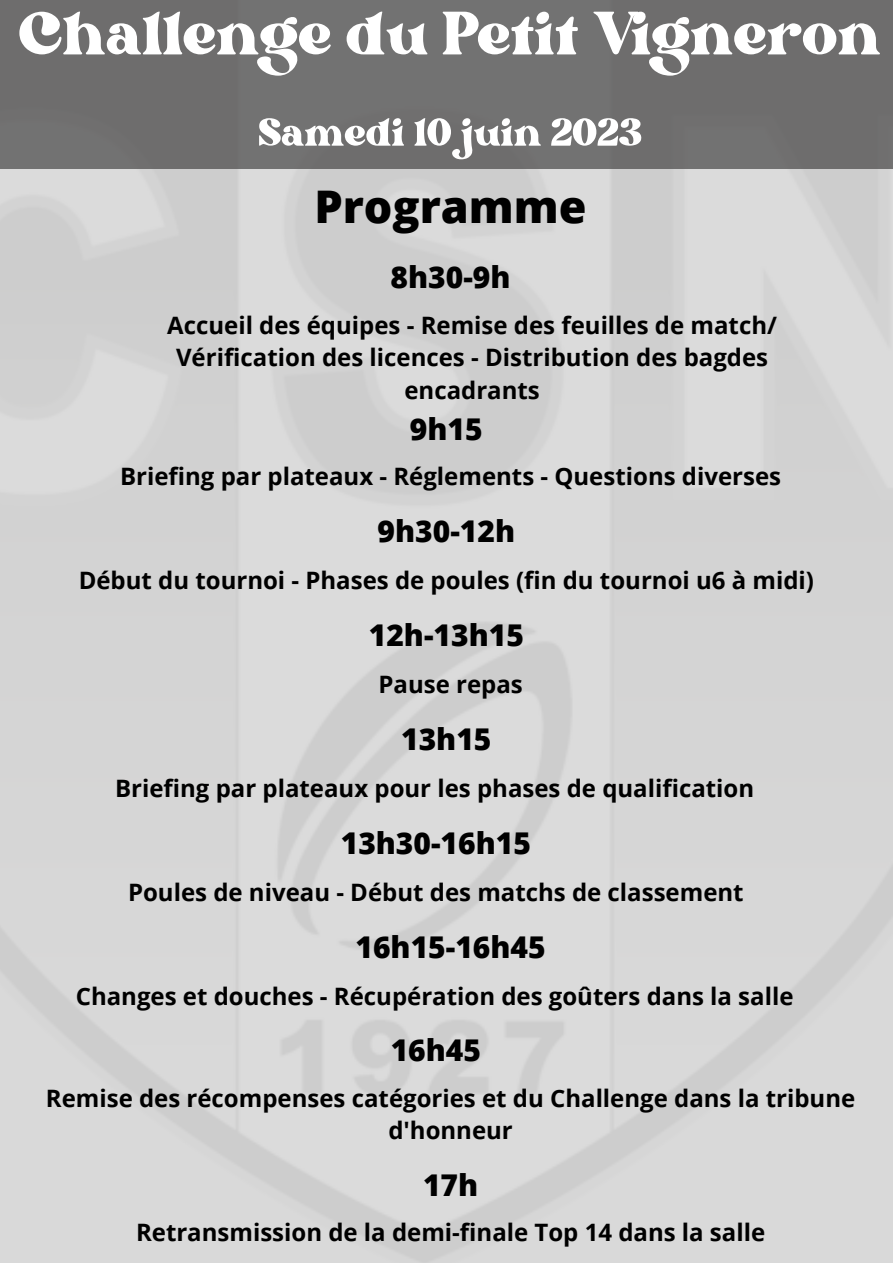
<style>
.page{position:relative;width:893px;height:1264px;background:#fff}
.page>*{position:absolute;margin:0;border:0;box-sizing:border-box;transform-origin:0 0}
.t1{font:83.85px "Bright";color:#fff}
.t2{font:54px "Bright";color:#fff}
.t3{font:800 45px "Open Sans";color:#000}
.t4{font:800 30px "Open Sans";color:#000}
.t5{font:700 24px/32.5px "Open Sans";color:#000;text-align:center}
</style>
<div class="page">
<div style="left:0;top:0;width:892px;height:169px;background:#6e6d6d"></div>
<p class="t1" style="left:19px;top:-2px;width:863px">Challenge du Petit Vigneron</p>
<p class="t2" style="left:259px;top:109px;width:384px">Samedi 10 juin 2023</p>
<p class="t3" style="left:314px;top:175px;width:274px">Programme</p>
<p class="t4" style="left:390px;top:256px;width:121px">8h30-9h</p>
<p class="t5" style="left:167px;top:308px;width:611px">Accueil des équipes - Remise des feuilles de match/<br>Vérification des licences - Distribution des bagdes encadrants</p>
<p class="t4" style="left:410px;top:408px;width:74px">9h15</p>
<p class="t5" style="left:120px;top:460px;width:662px">Briefing par plateaux - Réglements - Questions diverses</p>
<p class="t4" style="left:377px;top:510px;width:139px">9h30-12h</p>
<p class="t5" style="left:79px;top:563px;width:736px">Début du tournoi - Phases de poules (fin du tournoi u6 à midi)</p>
<p class="t4" style="left:369px;top:613px;width:156px">12h-13h15</p>
<p class="t5" style="left:378px;top:667px;width:146px">Pause repas</p>
<p class="t4" style="left:401px;top:717px;width:92px">13h15</p>
<p class="t5" style="left:115px;top:771px;width:640px">Briefing par plateaux pour les phases de qualification</p>
<p class="t4" style="left:341px;top:821px;width:192px">13h30-16h15</p>
<p class="t5" style="left:128px;top:875px;width:617px">Poules de niveau - Début des matchs de classement</p>
<p class="t4" style="left:355px;top:925px;width:192px">16h15-16h45</p>
<p class="t5" style="left:76px;top:979px;width:719px">Changes et douches - Récupération des goûters dans la salle</p>
<p class="t4" style="left:390px;top:1029px;width:92px">16h45</p>
<p class="t5" style="left:46px;top:1080px;width:810px">Remise des récompenses catégories et du Challenge dans la tribune d'honneur</p>
<p class="t4" style="left:423px;top:1163px;width:57px">17h</p>
<p class="t5" style="left:136px;top:1215px;width:630px">Retransmission de la demi-finale Top 14 dans la salle</p>
</div>
